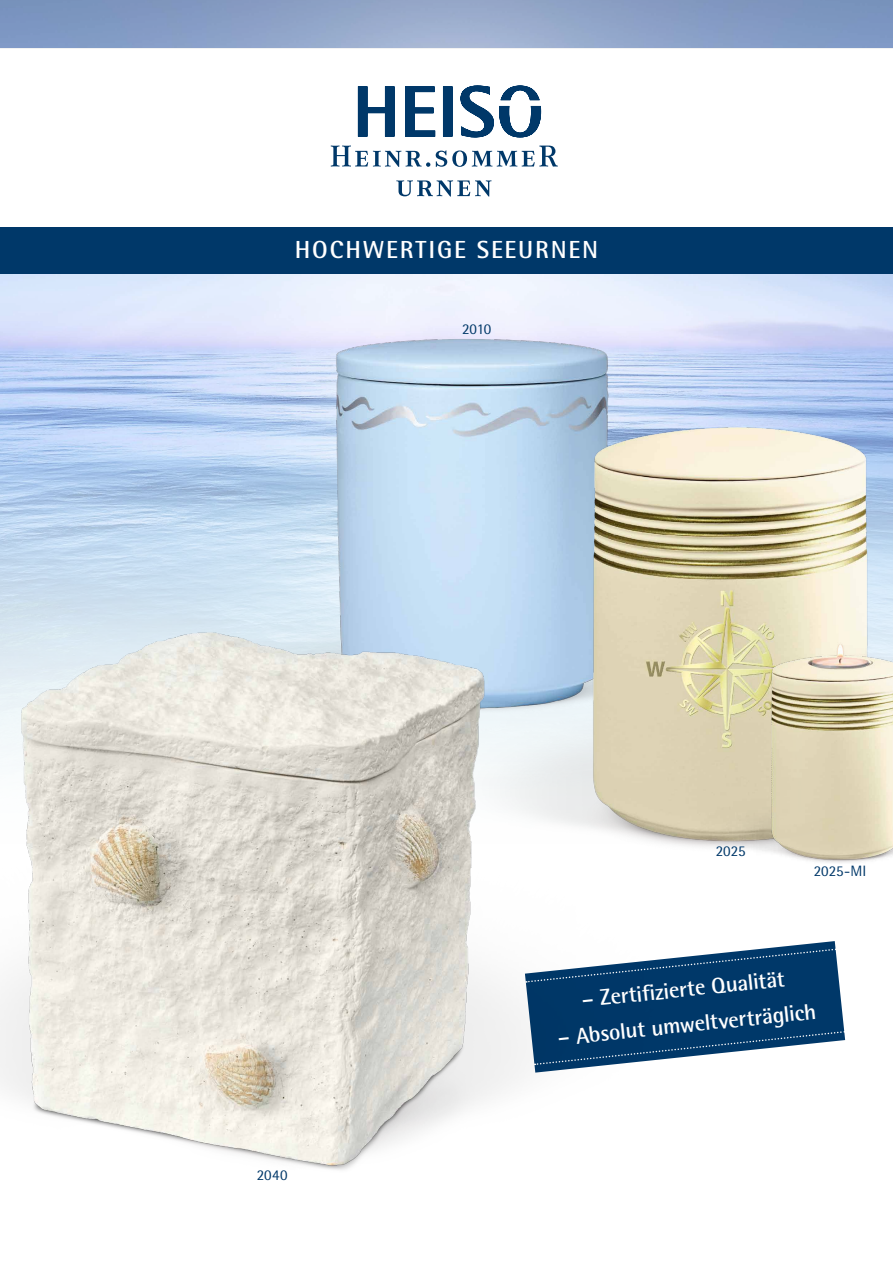
<style>
.page{position:relative;width:893px;height:1263px;background:#fff}
.page>*{position:absolute;margin:0;border:0;box-sizing:border-box;transform-origin:0 0}
.t1{font:700 24.75px "Rotis Semi Sans";letter-spacing:.07em;color:#fff}
.t2{font:700 22.5px "Rotis Semi Sans";color:#fff}
.t3{font:15px "Rotis Semi Sans";color:#003869}
</style>
<div class="page">
<svg style="left:693px;top:941px;width:152px;height:115px;background:#285780"></svg>
<svg style="left:358px;top:86px;width:183px;height:51px"></svg>
<svg style="left:331px;top:145px;width:227px;height:52px"></svg>
<img style="left:96px;top:292px;width:751px;height:258px">
<img style="left:466px;top:385px;width:427px;height:165px">
<div style="left:0;top:227px;width:893px;height:47px;background:#003869"></div>
<img style="left:674px;top:524px;width:219px;height:339px">
<img style="left:0;top:550px;width:693px;height:620px">
<p class="t1" style="left:295px;top:234px;width:305px">HOCHWERTIGE SEEURNEN</p>
<p class="t3" style="left:462px;top:320px;width:31px">2010</p>
<p class="t3" style="left:257px;top:1166px;width:32px">2040</p>
<p class="t3" style="left:716px;top:842px;width:31px">2025</p>
<p class="t3" style="left:814px;top:861px;width:54px">2025-MI</p>
<p class="t2" style="left:580px;top:986px;width:205px;rotate:-6deg">– Zertifi zierte Qualität</p>
<p class="t2" style="left:556px;top:1024px;width:261px;rotate:-6deg">– Absolut umweltverträglich</p>
</div>
